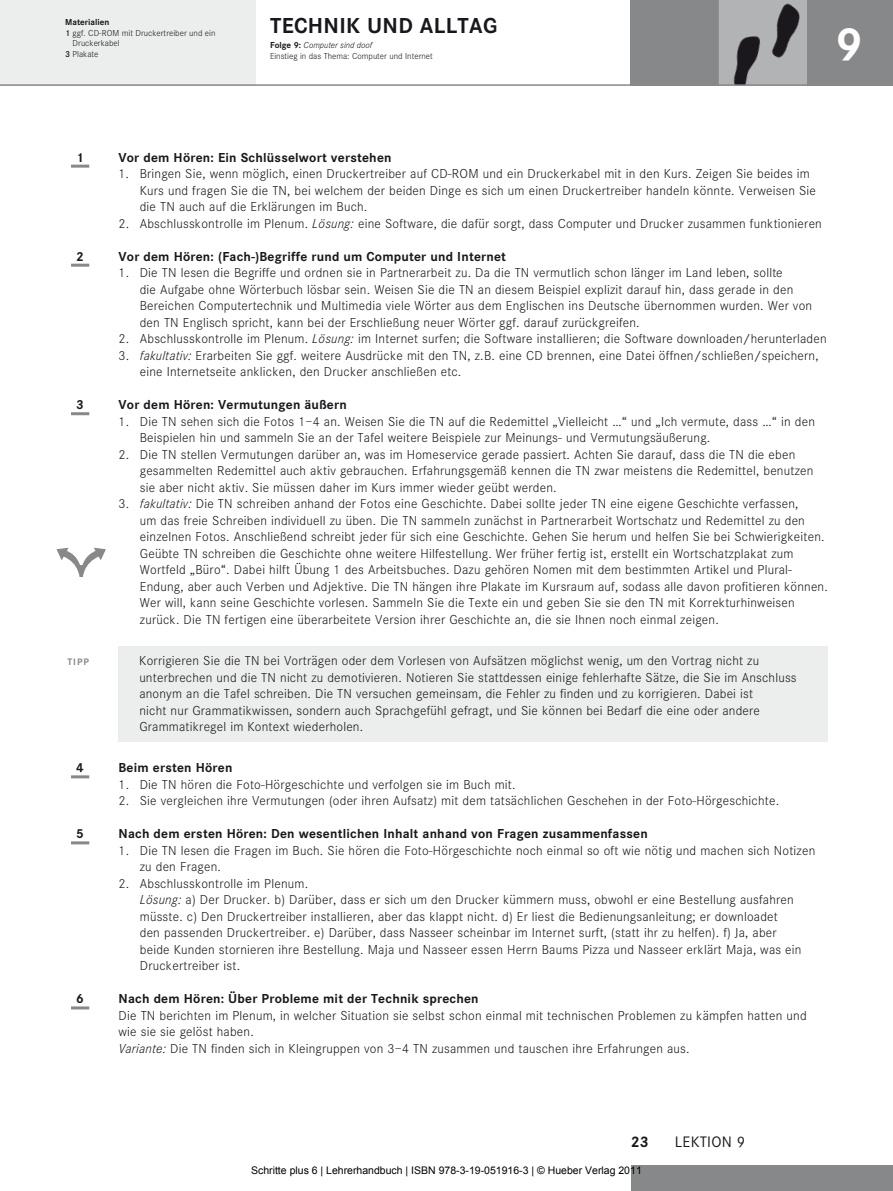
<style>
.page{position:relative;width:893px;height:1191px;background:#fff}
.page>*{position:absolute;margin:0;border:0;box-sizing:border-box;transform-origin:0 0}
.t1{font:700 48px "Corporate S";color:#fff}
.t2{font:700 22.5px "Corporate S";letter-spacing:.015em;color:#1a171c}
.t3{font:15.75px "Corporate S";letter-spacing:.015em;color:#1a171c}
.t4{font:700 15.75px "Corporate S";color:#1a171c}
.t5{font:300 13.5px/16.5px "Corporate S";letter-spacing:.015em;color:#1a171c}
.t6{font:700 13.5px "Corporate S";letter-spacing:.015em;color:#1a171c}
.t7{font:10.5px "Arial";color:#000}
.t8{font:700 9.75px "Corporate S";color:#87888a}
.t9{font:300 9px/10.5px "Corporate S";color:#1a171c}
.t10{font:700 9px "Corporate S";color:#1a171c}
.s1{font-weight:600}
.s2{font-weight:700}
.s3{font-style:italic}
</style>
<div class="page">
<div style="left:118px;top:646px;width:710px;height:96px;background:#eceded"></div>
<div style="left:805px;top:0;width:88px;height:85px;background:#87888a"></div>
<div style="left:630px;top:0;width:88px;height:85px;background:#87888a"></div>
<div style="left:718px;top:0;width:88px;height:85px;background:#b1b3b4"></div>
<img style="left:772px;top:3px;width:28px;height:55px">
<img style="left:733px;top:36px;width:27px;height:48px">
<hr style="left:717px;top:0;width:2px;height:85px;background:#87888a">
<div style="left:631px;top:1165px;width:262px;height:26px;background:#87888a"></div>
<hr style="left:71px;top:165px;width:18px;height:3px;background:#87888a">
<hr style="left:71px;top:264px;width:18px;height:3px;background:#87888a">
<hr style="left:71px;top:412px;width:18px;height:3px;background:#87888a">
<hr style="left:71px;top:775px;width:18px;height:3px;background:#87888a">
<hr style="left:71px;top:841px;width:18px;height:3px;background:#87888a">
<hr style="left:71px;top:1006px;width:18px;height:3px;background:#87888a">
<div style="left:0;top:0;width:255px;height:85px;background:#eceded"></div>
<hr style="left:0;top:84px;width:893px;height:2px;background:#87888a">
<svg style="left:57px;top:548px;width:49px;height:28px"></svg>
<p class="t10" style="left:65px;top:17px;width:46px">Materialien</p>
<p class="t9" style="left:65px;top:28px;width:152px"><span class="s1">1</span> ggf. CD-ROM mit Druckertreiber und ein</p>
<p class="t9" style="left:73px;top:38px;width:49px">Druckerkabel</p>
<p class="t9" style="left:65px;top:49px;width:35px"><span class="s1">3</span> Plakate</p>
<h2 class="t2" style="left:270px;top:13px;width:229px">TECHNIK UND ALLTAG</h2>
<p class="t9" style="left:270px;top:40px;width:164px"><span class="s2">Folge 9:</span> <span class="s3">Computer sind doof<br></span>Einstieg in das Thema: Computer und Internet</p>
<h1 class="t1" style="left:836px;top:16px;width:29px">9</h1>
<p class="t6" style="left:76px;top:149px;width:9px">1</p>
<p class="t6" style="left:76px;top:248px;width:9px">2</p>
<p class="t6" style="left:76px;top:397px;width:9px">3</p>
<p class="t8" style="left:67px;top:656px;width:12px">Tipp</p>
<p class="t6" style="left:76px;top:760px;width:9px">4</p>
<p class="t6" style="left:76px;top:826px;width:9px">5</p>
<p class="t6" style="left:76px;top:991px;width:9px">6</p>
<p class="t6" style="left:118px;top:149px;width:275px">Vor dem Hören: Ein Schlüsselwort verstehen</p>
<p class="t5" style="left:140px;top:166px;width:678px;text-indent:-21px">1. Bringen Sie, wenn möglich, einen Druckertreiber auf CD-ROM und ein Druckerkabel mit in den Kurs. Zeigen Sie beides im<br>Kurs und fragen Sie die TN, bei welchem der beiden Dinge es sich um einen Druckertreiber handeln könnte. Verweisen Sie die TN auch auf die Erklärungen im Buch.</p>
<p class="t5" style="left:118px;top:215px;width:705px">2. Abschlusskontrolle im Plenum. <span class="s3">Lösung:</span> eine Software, die dafür sorgt, dass Computer und Drucker zusammen funktionieren</p>
<p class="t6" style="left:118px;top:248px;width:389px">Vor dem Hören: (Fach-)Begriffe rund um Computer und Internet</p>
<p class="t5" style="left:140px;top:265px;width:674px;text-indent:-21px">1. Die TN lesen die Begriffe und ordnen sie in Partnerarbeit zu. Da die TN vermutlich schon länger im Land leben, sollte<br>die Aufgabe ohne Wörterbuch lösbar sein. Weisen Sie die TN an diesem Beispiel explizit darauf hin, dass gerade in den Bereichen Computertechnik und Multimedia viele Wörter aus dem Englischen ins Deutsche übernommen wurden. Wer von den TN Englisch spricht, kann bei der Erschließung neuer Wörter ggf. darauf zurückgreifen.</p>
<p class="t5" style="left:119px;top:331px;width:710px">2. Abschlusskontrolle im Plenum. <span class="s3">Lösung:</span> im Internet surfen; die Software installieren; die Software downloaden/herunterladen</p>
<p class="t5" style="left:140px;top:347px;width:680px;text-indent:-21px">3. <span class="s3">fakultativ:</span> Erarbeiten Sie ggf. weitere Ausdrücke mit den TN, z.B. eine CD brennen, eine Datei öffnen/schließen/speichern, eine Internetseite anklicken, den Drucker anschließen etc.</p>
<p class="t6" style="left:119px;top:397px;width:230px">Vor dem Hören: Vermutungen äußern</p>
<p class="t5" style="left:140px;top:413px;width:677px;text-indent:-21px">1. Die TN sehen sich die Fotos 1–4 an. Weisen Sie die TN auf die Redemittel „Vielleicht …“ und „Ich vermute, dass …“ in den<br>Beispielen hin und sammeln Sie an der Tafel weitere Beispiele zur Meinungs- und Vermutungsäußerung.</p>
<p class="t5" style="left:140px;top:446px;width:675px;text-indent:-21px">2. Die TN stellen Vermutungen darüber an, was im Homeservice gerade passiert. Achten Sie darauf, dass die TN die eben gesammelten Redemittel auch aktiv gebrauchen. Erfahrungsgemäß kennen die TN zwar meistens die Redemittel, benutzen sie aber nicht aktiv. Sie müssen daher im Kurs immer wieder geübt werden.</p>
<p class="t5" style="left:140px;top:496px;width:690px;text-indent:-21px">3. <span class="s3">fakultativ:</span> Die TN schreiben anhand der Fotos eine Geschichte. Dabei sollte jeder TN eine eigene Geschichte verfassen,<br>um das freie Schreiben individuell zu üben. Die TN sammeln zunächst in Partnerarbeit Wortschatz und Redemittel zu den einzelnen Fotos. Anschließend schreibt jeder für sich eine Geschichte. Gehen Sie herum und helfen Sie bei Schwierigkeiten.<br>Geübte TN schreiben die Geschichte ohne weitere Hilfestellung. Wer früher fertig ist, erstellt ein Wortschatzplakat zum Wortfeld „Büro“. Dabei hilft Übung 1 des Arbeitsbuches. Dazu gehören Nomen mit dem bestimmten Artikel und Plural-Endung, aber auch Verben und Adjektive. Die TN hängen ihre Plakate im Kursraum auf, sodass alle davon profitieren können.<br>Wer will, kann seine Geschichte vorlesen. Sammeln Sie die Texte ein und geben Sie sie den TN mit Korrekturhinweisen zurück. Die TN fertigen eine überarbeitete Version ihrer Geschichte an, die sie Ihnen noch einmal zeigen.</p>
<p class="t5" style="left:139px;top:652px;width:659px">Korrigieren Sie die TN bei Vorträgen oder dem Vorlesen von Aufsätzen möglichst wenig, um den Vortrag nicht zu unterbrechen und die TN nicht zu demotivieren. Notieren Sie stattdessen einige fehlerhafte Sätze, die Sie im Anschluss anonym an die Tafel schreiben. Die TN versuchen gemeinsam, die Fehler zu finden und zu korrigieren. Dabei ist<br>nicht nur Grammatikwissen, sondern auch Sprachgefühl gefragt, und Sie können bei Bedarf die eine oder andere Grammatikregel im Kontext wiederholen.</p>
<p class="t6" style="left:118px;top:760px;width:115px">Beim ersten Hören</p>
<p class="t5" style="left:118px;top:776px;width:399px">1. Die TN hören die Foto-Hörgeschichte und verfolgen sie im Buch mit.</p>
<p class="t5" style="left:118px;top:793px;width:662px">2. Sie vergleichen ihre Vermutungen (oder ihren Aufsatz) mit dem tatsächlichen Geschehen in der Foto-Hörgeschichte.</p>
<p class="t6" style="left:119px;top:826px;width:531px">Nach dem ersten Hören: Den wesentlichen Inhalt anhand von Fragen zusammenfassen</p>
<p class="t5" style="left:140px;top:842px;width:677px;text-indent:-21px">1. Die TN lesen die Fragen im Buch. Sie hören die Foto-Hörgeschichte noch einmal so oft wie nötig und machen sich Notizen zu den Fragen.</p>
<p class="t5" style="left:140px;top:875px;width:663px;text-indent:-21px">2. Abschlusskontrolle im Plenum.<br><span class="s3">Lösung:</span> a) Der Drucker. b) Darüber, dass er sich um den Drucker kümmern muss, obwohl er eine Bestellung ausfahren müsste. c) Den Druckertreiber installieren, aber das klappt nicht. d) Er liest die Bedienungsanleitung; er downloadet<br>den passenden Druckertreiber. e) Darüber, dass Nasseer scheinbar im Internet surft, (statt ihr zu helfen). f) Ja, aber beide Kunden stornieren ihre Bestellung. Maja und Nasseer essen Herrn Baums Pizza und Nasseer erklärt Maja, was ein Druckertreiber ist.</p>
<p class="t6" style="left:119px;top:991px;width:362px">Nach dem Hören: Über Probleme mit der Technik sprechen</p>
<p class="t5" style="left:119px;top:1007px;width:690px">Die TN berichten im Plenum, in welcher Situation sie selbst schon einmal mit technischen Problemen zu kämpfen hatten und wie sie sie gelöst haben.<br><span class="s3">Variante:</span> Die TN finden sich in Kleingruppen von 3–4 TN zusammen und tauschen ihre Erfahrungen aus.</p>
<p class="t4" style="left:631px;top:1132px;width:20px">23</p>
<p class="t3" style="left:675px;top:1133px;width:72px">LEKTION 9</p>
<p class="t7" style="left:251px;top:1163px;width:392px">Schritte plus 6 | Lehrerhandbuch | ISBN 978-3-19-051916-3 | © Hueber Verlag 2011</p>
</div>
